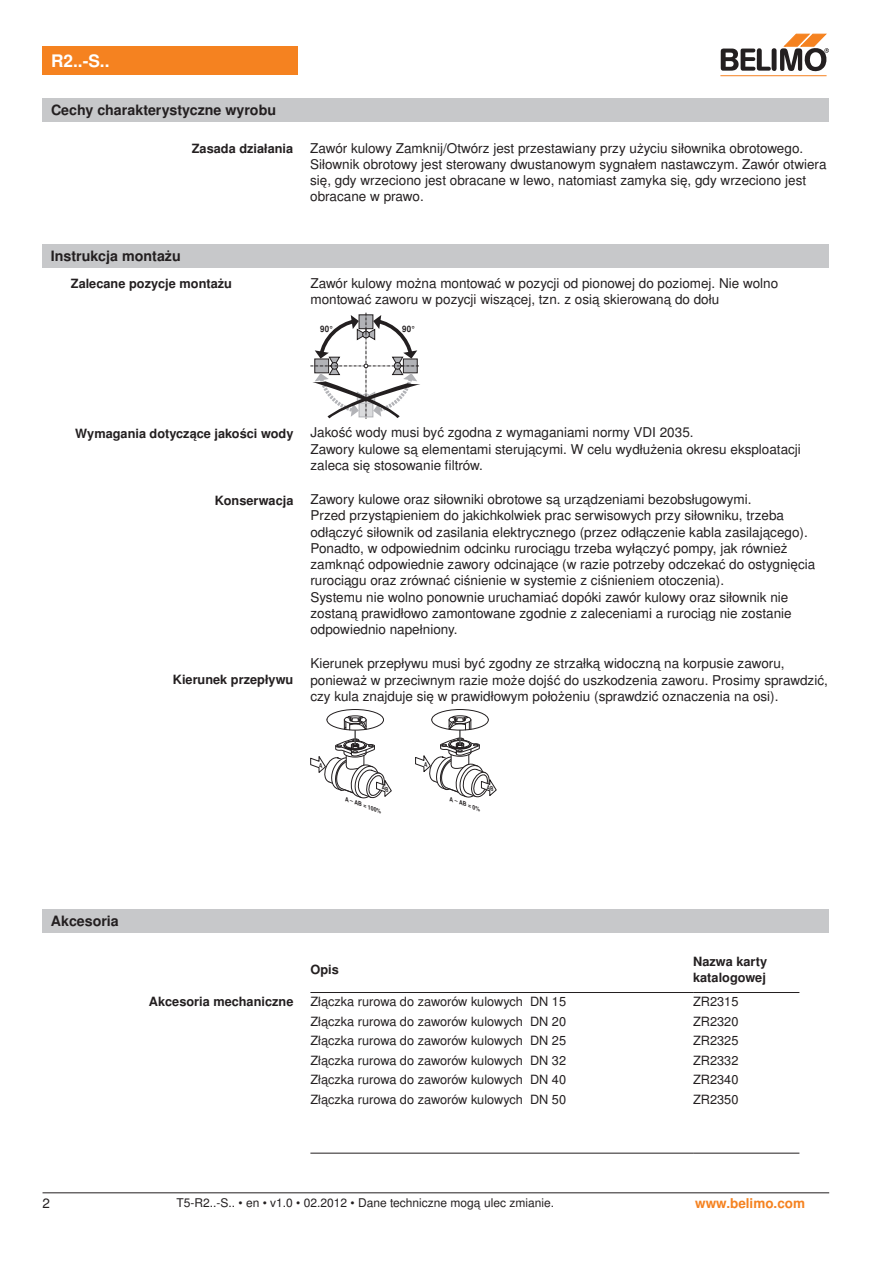
<style>
.page{position:relative;width:893px;height:1263px;background:#fff}
.page>*{position:absolute;margin:0;border:0;box-sizing:border-box;transform-origin:0 0}
.t1{font:700 17.25px "Nimbus Sans BEL";color:#fff}
.t2{font:700 14.25px "Nimbus Sans BEL";color:#231f20}
.t3{font:13.5px/16.2px "Nimbus Sans BEL";color:#231f20}
.t4{font:700 13.5px "Nimbus Sans BEL";color:#f58220}
.t5{font:12.75px/19.5px "Nimbus Sans BEL";color:#231f20;text-align:justify}
.t6{font:700 12.75px/15.3px "Nimbus Sans BEL";color:#231f20}
.t7{font:12px "Nimbus Sans BEL";color:#231f20}
.t8{font:700 8.85px "Nimbus Sans BEL";color:#231f20;scale:.9 1}
.t9{font:italic 700 5.7px "Nimbus Sans BEL";color:#231f20;scale:.96 1}
</style>
<div class="page">
<div style="left:43px;top:98px;width:786px;height:23px;background:#c7c8ca"></div>
<div style="left:42px;top:244px;width:787px;height:23px;background:#c7c8ca"></div>
<svg style="left:310px;top:313px;width:110px;height:106px"></svg>
<div style="left:42px;top:909px;width:787px;height:24px;background:#c7c8ca"></div>
<hr style="left:310px;top:1153px;width:383px;height:1px;background:#231f20">
<hr style="left:693px;top:1153px;width:106px;height:1px;background:#231f20">
<hr style="left:310px;top:992px;width:383px;height:1px;background:#231f20">
<hr style="left:693px;top:992px;width:106px;height:1px;background:#231f20">
<div style="left:43px;top:47px;width:255px;height:28px;background:#f58220"></div>
<hr style="left:43px;top:1192px;width:786px;height:1px;background:#231f20">
<hr style="left:720px;top:75px;width:107px;height:1px;background:#f58220">
<svg style="left:721px;top:34px;width:108px;height:38px"></svg>
<svg style="left:310px;top:709px;width:82px;height:90px"></svg>
<svg style="left:415px;top:709px;width:81px;height:89px"></svg>
<p class="t1" style="left:51px;top:51px;width:60px">R2..-S..</p>
<p class="t2" style="left:51px;top:101px;width:227px">Cechy charakterystyczne wyrobu</p>
<p class="t6" style="left:192px;top:141px;width:103px">Zasada działania</p>
<p class="t3" style="left:310px;top:140px;width:518px">Zawór kulowy Zamknij/Otwórz jest przestawiany przy użyciu siłownika obrotowego.<br>Siłownik obrotowy jest sterowany dwustanowym sygnałem nastawczym. Zawór otwiera się, gdy wrzeciono jest obracane w lewo, natomiast zamyka się, gdy wrzeciono jest obracane w prawo.</p>
<p class="t2" style="left:51px;top:247px;width:131px">Instrukcja montażu</p>
<p class="t6" style="left:71px;top:277px;width:163px">Zalecane pozycje montażu</p>
<p class="t3" style="left:310px;top:275px;width:469px">Zawór kulowy można montować w pozycji od pionowej do poziomej. Nie wolno montować zaworu w pozycji wiszącej, tzn. z osią skierowaną do dołu</p>
<p class="t8" style="left:320px;top:324px;width:16px">90°</p>
<p class="t8" style="left:402px;top:324px;width:16px">90°</p>
<p class="t6" style="left:75px;top:426px;width:220px">Wymagania dotyczące jakości wody</p>
<p class="t3" style="left:310px;top:425px;width:492px">Jakość wody musi być zgodna z wymaganiami normy VDI 2035.<br>Zawory kulowe są elementami sterującymi. W celu wydłużenia okresu eksploatacji zaleca się stosowanie filtrów.</p>
<p class="t6" style="left:215px;top:493px;width:80px">Konserwacja</p>
<p class="t3" style="left:310px;top:492px;width:506px">Zawory kulowe oraz siłowniki obrotowe są urządzeniami bezobsługowymi.<br>Przed przystąpieniem do jakichkolwiek prac serwisowych przy siłowniku, trzeba odłączyć siłownik od zasilania elektrycznego (przez odłączenie kabla zasilającego).<br>Ponadto, w odpowiednim odcinku rurociągu trzeba wyłączyć pompy, jak również zamknąć odpowiednie zawory odcinające (w razie potrzeby odczekać do ostygnięcia rurociągu oraz zrównać ciśnienie w systemie z ciśnieniem otoczenia).<br>Systemu nie wolno ponownie uruchamiać dopóki zawór kulowy oraz siłownik nie zostaną prawidłowo zamontowane zgodnie z zaleceniami a rurociąg nie zostanie odpowiednio napełniony.</p>
<p class="t6" style="left:173px;top:672px;width:122px">Kierunek przepływu</p>
<p class="t3" style="left:310px;top:656px;width:519px">Kierunek przepływu musi być zgodny ze strzałką widoczną na korpusie zaworu, ponieważ w przeciwnym razie może dojść do uszkodzenia zaworu. Prosimy sprawdzić, czy kula znajduje się w prawidłowym położeniu (sprawdzić oznaczenia na osi).</p>
<p class="t9" style="left:347px;top:795px;width:39px;rotate:20deg">A – A B = 100%</p>
<p class="t9" style="left:451px;top:795px;width:33px;rotate:20deg">A – AB = 0%</p>
<p class="t2" style="left:51px;top:913px;width:70px">Akcesoria</p>
<p class="t6" style="left:310px;top:962px;width:30px">Opis</p>
<p class="t6" style="left:693px;top:955px;width:76px">Nazwa karty katalogowej</p>
<p class="t6" style="left:149px;top:994px;width:146px">Akcesoria mechaniczne</p>
<p class="t5" style="left:310px;top:992px;width:257px">Złączka rurowa do zaworów kulowych DN 15<br>Złączka rurowa do zaworów kulowych DN 20<br>Złączka rurowa do zaworów kulowych DN 25<br>Złączka rurowa do zaworów kulowych DN 32<br>Złączka rurowa do zaworów kulowych DN 40<br>Złączka rurowa do zaworów kulowych DN 50</p>
<p class="t5" style="left:693px;top:992px;width:47px">ZR2315<br>ZR2320<br>ZR2325<br>ZR2332<br>ZR2340<br>ZR2350</p>
<p class="t3" style="left:43px;top:1196px;width:9px">2</p>
<p class="t7" style="left:176px;top:1196px;width:379px">T5-R2..-S.. • en • v1.0 • 02.2012 • Dane techniczne mogą ulec zmianie.</p>
<p class="t4" style="left:695px;top:1195px;width:111px">www.belimo.com</p>
</div>
